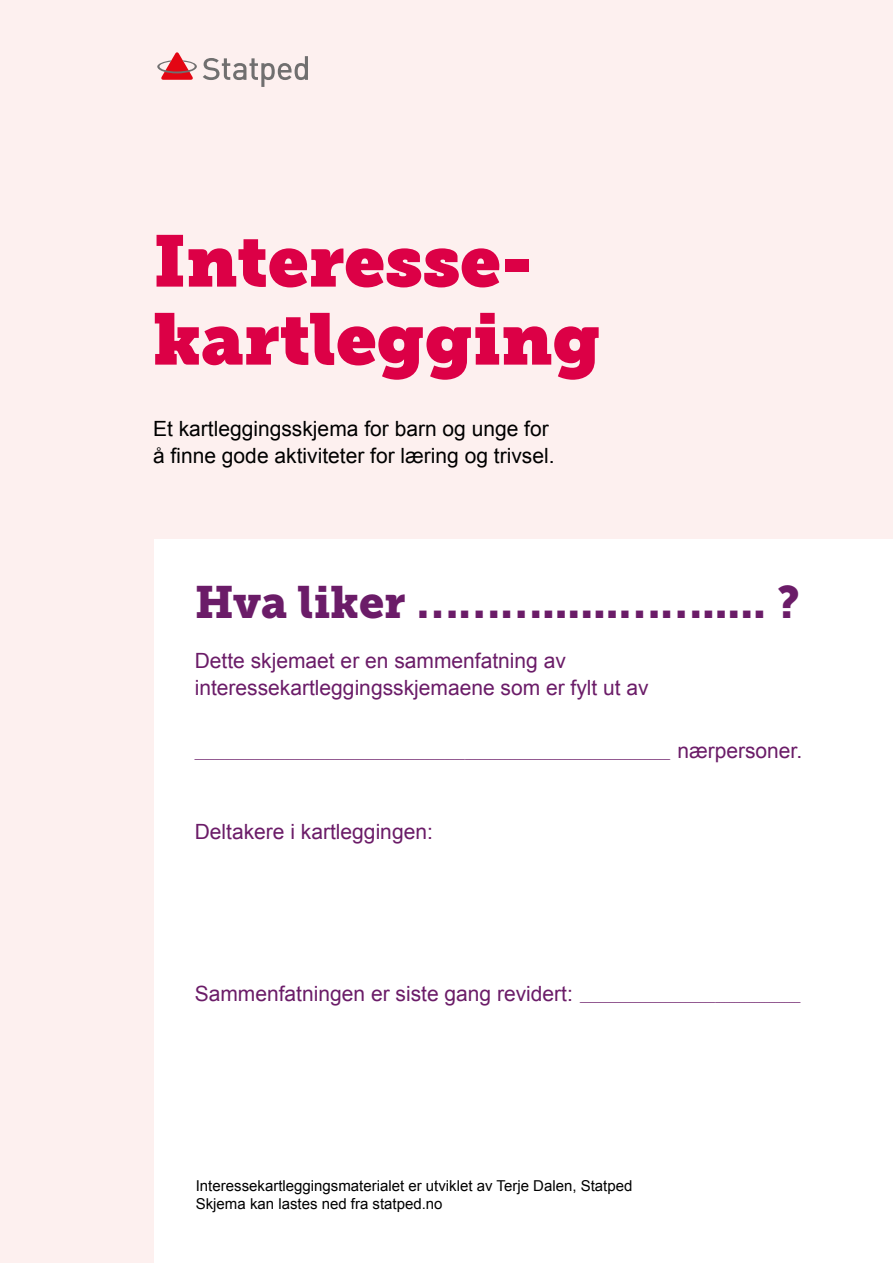
<style>
.page{position:relative;width:893px;height:1263px;background:#fff}
.page>*{position:absolute;margin:0;border:0;box-sizing:border-box;transform-origin:0 0}
.Display_Headings{font:72px/78px "Museo Slab";color:#dc0046}
.Subheadings{font:45px "Museo Slab 900";color:#6b1c68}
.Body{font:21px/27px "Arial";color:#6b1c68}
.Body-2{font:21px/27px "Arial";color:#000}
.Captions{font:15px "Arial";color:#000}
.Body-3{font:9px "Arial";color:#6b1c68}
</style>
<div class="page">
<div style="left:0;top:539px;width:153px;height:724px;background:#fdf0ef"></div>
<div style="left:0;top:0;width:893px;height:539px;background:#fdf0ef"></div>
<svg style="left:157px;top:52px;width:40px;height:28px"></svg>
<svg style="left:203px;top:56px;width:105px;height:30px"></svg>
<p class="Display_Headings" style="left:153px;top:223px;width:449px">Interesse&shy;kartlegging</p>
<p class="Body-2" style="left:153px;top:415px;width:403px">Et kartleggingsskjema for barn og unge for å finne gode aktiviteter for læring og trivsel.</p>
<p class="Subheadings" style="left:195px;top:576px;width:607px">Hva liker ………......……..... ?</p>
<p class="Body" style="left:195px;top:647px;width:455px">Dette skjemaet er en sammenfatning av interessekartleggingsskjemaene som er fylt ut av</p>
<p class="Body-3" style="left:195px;top:749px;width:477px">_______________________________________________________________________________________________</p>
<p class="Body" style="left:677px;top:737px;width:126px">nærpersoner.</p>
<p class="Body" style="left:195px;top:818px;width:240px">Deltakere i kartleggingen:</p>
<p class="Body" style="left:195px;top:980px;width:380px">Sammenfatningen er siste gang revidert:</p>
<p class="Body-3" style="left:580px;top:992px;width:222px">____________________________________________</p>
<p class="Captions" style="left:196px;top:1176px;width:438px">Interessekartleggingsmaterialet er utviklet av Terje Dalen, Statped</p>
<p class="Captions" style="left:196px;top:1194px;width:248px">Skjema kan lastes ned fra statped.no</p>
</div>
